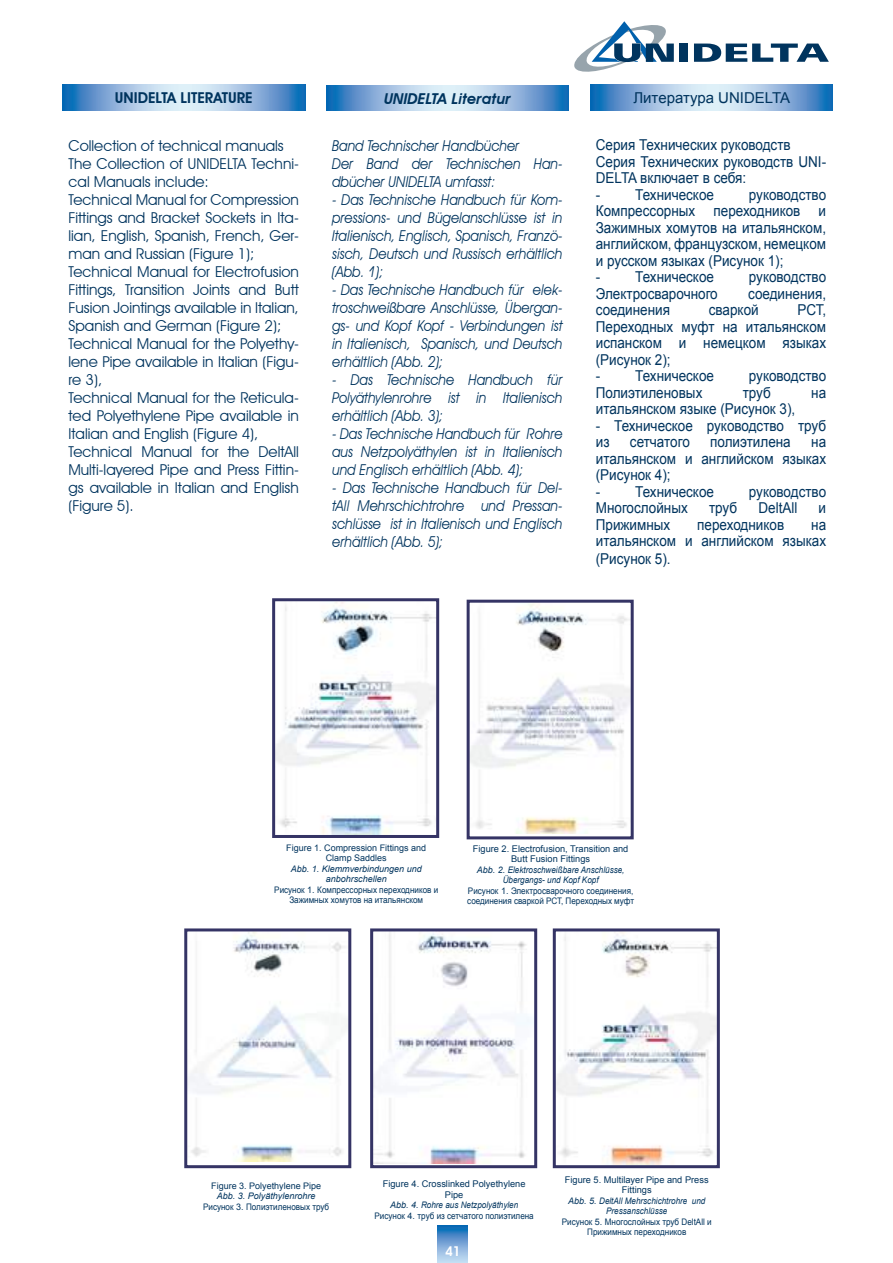
<style>
.page{position:relative;width:893px;height:1263px;background:#fff}
.page>*{position:absolute;margin:0;border:0;box-sizing:border-box;transform-origin:0 0}
.t1{font:italic 15px/18px "Avant Garde IT Cby BT";color:#00345e;text-align:justify;scale:.9 1}
.t2{font:15px/16.5px "Arial";color:#00345e;text-align:justify;scale:.9 1}
.t3{font:15px/18px "Avant Garde IT Cby BT";color:#00345e}
.t4{font:600 15px "Avant Garde IT Cby BT";color:#00345e}
.t5{font:15px "Arial";color:#00345e}
.t6{font:italic 600 15px "Avant Garde IT Cby BT";color:#00345e}
.t7{font:600 13.5px "Avant Garde IT Cby BT";color:#fff}
.t8{font:9.3px/10.4px "Arial";color:#00345e;text-align:center}
.t9{font:9px/10.5px "Arial";color:#00345e;text-align:center;scale:.9 1}
.t10{font:italic 9px/10.5px "Arial";color:#00345e;text-align:center}
.t11{font:9px/10.5px "Arial";color:#00345e;text-align:center}
</style>
<div class="page">
<svg style="left:574px;top:21px;width:100px;height:51px"></svg>
<div style="left:680px;top:44px;width:8px;height:18px;background:#00345e"></div>
<svg style="left:694px;top:44px;width:135px;height:18px"></svg>
<svg style="left:438px;top:1226px;width:30px;height:37px"></svg>
<svg style="left:63px;top:85px;width:242px;height:25px;background:#91b8dd"></svg>
<svg style="left:326px;top:85px;width:243px;height:26px;background:#91b7dd"></svg>
<svg style="left:590px;top:85px;width:243px;height:25px;background:#91b7dd"></svg>
<img style="left:276px;top:602px;width:159px;height:232px">
<div style="left:272px;top:598px;width:167px;height:240px;border:3px solid #353465"></div>
<img style="left:471px;top:604px;width:159px;height:229px">
<div style="left:467px;top:600px;width:167px;height:239px;border:3px solid #353465"></div>
<img style="left:188px;top:932px;width:159px;height:229px">
<div style="left:184px;top:928px;width:167px;height:240px;border:3px solid #353465"></div>
<img style="left:374px;top:932px;width:158px;height:232px">
<div style="left:370px;top:928px;width:167px;height:240px;border:3px solid #353465"></div>
<img style="left:557px;top:932px;width:159px;height:232px">
<div style="left:553px;top:928px;width:167px;height:240px;border:3px solid #353465"></div>
<p class="t4" style="left:115px;top:89px;width:139px">UNIDELTA LITERATURE</p>
<p class="t6" style="left:384px;top:90px;width:128px">UNIDELTA Literatur</p>
<p class="t5" style="left:633px;top:88px;width:158px">Литература UNIDELTA</p>
<p class="t3" style="left:69px;top:136px;width:232px">Collection of technical manuals<br>The Collection of UNIDELTA Techni&shy;cal Manuals include:<br>Technical Manual for Compression<br>Fittings and Bracket Sockets in Ita&shy;lian, English, Spanish, French, Ger&shy;man and Russian (Figure 1);<br>Technical Manual for Electrofusion<br>Fittings, Transition Joints and Butt<br>Fusion Jointings available in Italian,<br>Spanish and German (Figure 2);<br>Technical Manual for the Polyethy&shy;lene Pipe available in Italian (Figu&shy;re 3),<br>Technical Manual for the Reticula&shy;ted Polyethylene Pipe available in<br>Italian and English (Figure 4),<br>Technical Manual for the DeltAll<br>Multi-layered Pipe and Press Fittin&shy;gs available in Italian and English (Figure 5).</p>
<p class="t1" style="left:332px;top:136px;width:257px;text-align:left">Band Technischer Handbücher<br>Der Band der Technischen Han&shy;dbücher UNIDELTA umfasst:</p>
<p class="t1" style="left:332px;top:190px;width:257px">- Das Technische Handbuch für Kom&shy;pressions- und Bügelanschlüsse ist in Italienisch, Englisch, Spanisch, Franzö&shy;sisch, Deutsch und Russisch erhältlich (Abb. 1);</p>
<p class="t1" style="left:332px;top:280px;width:257px">- Das Technische Handbuch für elek&shy;troschweißbare Anschlüsse, Übergan&shy;gs- und Kopf Kopf - Verbindungen ist in Italienisch, Spanisch, und Deutsch erhältlich (Abb. 2);</p>
<p class="t1" style="left:332px;top:370px;width:257px">- Das Technische Handbuch für Polyäthylenrohre ist in Italienisch erhältlich (Abb. 3);</p>
<p class="t1" style="left:332px;top:424px;width:257px">- Das Technische Handbuch für Rohre aus Netzpolyäthylen ist in Italienisch und Englisch erhältlich (Abb. 4);</p>
<p class="t1" style="left:332px;top:478px;width:257px">- Das Technische Handbuch für Del&shy;tAll Mehrschichtrohre und Pressan&shy;schlüsse ist in Italienisch und Englisch erhältlich (Abb. 5);</p>
<p class="t2" style="left:596px;top:137px;width:257px;text-align:left">Серия Технических руководств<br>Серия Технических руководств UNI-<br>DELTA включает в себя:</p>
<p class="t2" style="left:596px;top:186px;width:133px">- Техническое</p>
<p class="t2" style="left:596px;top:186px;width:257px;text-indent:153px">руководство Компрессорных переходников и Зажимных хомутов на итальянском, английском, французском, немецком и русском языках (Рисунок 1);</p>
<p class="t2" style="left:596px;top:269px;width:133px">- Техническое</p>
<p class="t2" style="left:749px;top:269px;width:87px">руководство</p>
<p class="t2" style="left:596px;top:285px;width:137px">Электросварочного</p>
<p class="t2" style="left:748px;top:285px;width:88px">соединения,</p>
<p class="t2" style="left:596px;top:302px;width:84px">соединения</p>
<p class="t2" style="left:709px;top:302px;width:57px">сваркой</p>
<p class="t2" style="left:596px;top:302px;width:257px;text-indent:202px">РСТ, Переходных муфт на итальянском испанском и немецком языках (Рисунок 2);</p>
<p class="t2" style="left:596px;top:368px;width:133px">- Техническое</p>
<p class="t2" style="left:749px;top:368px;width:87px">руководство</p>
<p class="t2" style="left:596px;top:384px;width:120px">Полиэтиленовых</p>
<p class="t2" style="left:743px;top:384px;width:33px">труб</p>
<p class="t2" style="left:811px;top:384px;width:18px">на</p>
<p class="t2" style="left:596px;top:401px;width:223px">итальянском языке (Рисунок 3),</p>
<p class="t2" style="left:596px;top:417px;width:257px">- Техническое руководство труб из</p>
<p class="t2" style="left:596px;top:434px;width:257px;text-indent:215px">на итальянском и английском языках (Рисунок 4);</p>
<p class="t2" style="left:596px;top:483px;width:133px">- Техническое</p>
<p class="t2" style="left:749px;top:483px;width:87px">руководство</p>
<p class="t2" style="left:596px;top:500px;width:104px">Многослойных</p>
<p class="t2" style="left:709px;top:500px;width:33px">труб</p>
<p class="t2" style="left:758px;top:500px;width:45px">DeltAll</p>
<p class="t2" style="left:819px;top:500px;width:10px">и</p>
<p class="t2" style="left:596px;top:516px;width:84px">Прижимных</p>
<p class="t2" style="left:697px;top:516px;width:98px">переходников</p>
<p class="t2" style="left:630px;top:434px;width:68px">сетчатого</p>
<p class="t2" style="left:710px;top:434px;width:91px">полиэтилена</p>
<p class="t2" style="left:596px;top:516px;width:257px;text-align:right">на<br>итальянском и английском языках</p>
<p class="t2" style="left:596px;top:551px;width:85px">(Рисунок 5).</p>
<p class="t11" style="left:286px;top:842px;width:142px">Figure 1. Compression Fittings and<br>Clamp Saddles</p>
<p class="t10" style="left:291px;top:863px;width:133px">Abb. 1. Klemmverbindungen und anbohrschellen</p>
<p class="t9" style="left:274px;top:884px;width:184px">Рисунок 1. Компрессорных переходников и<br>Зажимных хомутов на итальянском</p>
<p class="t8" style="left:473px;top:843px;width:157px">Figure 2. Electrofusion, Transition and<br>Butt Fusion Fittings</p>
<p class="t10" style="left:477px;top:864px;width:149px">Abb. 2. Elektroschweißbare Anschlüsse,<br>Übergangs- und Kopf Kopf</p>
<p class="t9" style="left:467px;top:885px;width:187px;text-align:left">Рисунок 1. Электросварочного соединения, соединения сваркой РСТ, Переходных муфт</p>
<p class="t11" style="left:211px;top:1180px;width:112px">Figure 3. Polyethylene Pipe</p>
<p class="t10" style="left:217px;top:1191px;width:100px">Abb. 3. Polyäthylenrohre</p>
<p class="t9" style="left:203px;top:1201px;width:142px">Рисунок 3. Полиэтиленовых труб</p>
<p class="t8" style="left:383px;top:1179px;width:144px">Figure 4. Crosslinked Polyethylene<br>Pipe</p>
<p class="t10" style="left:390px;top:1200px;width:130px">Abb. 4. Rohre aus Netzpolyäthylen</p>
<p class="t9" style="left:375px;top:1210px;width:178px">Рисунок 4. труб из сетчатого полиэтилена</p>
<p class="t7" style="left:445px;top:1243px;width:17px">41</p>
<p class="t8" style="left:565px;top:1174px;width:145px">Figure 5. Multilayer Pipe and Press<br>Fittings</p>
<p class="t10" style="left:568px;top:1195px;width:139px">Abb. 5. DeltAll Mehrschichtrohre und<br>Pressanschlüsse</p>
<p class="t9" style="left:562px;top:1216px;width:168px">Рисунок 5. Многослойных труб DeltAll и<br>Прижимных переходников</p>
</div>
